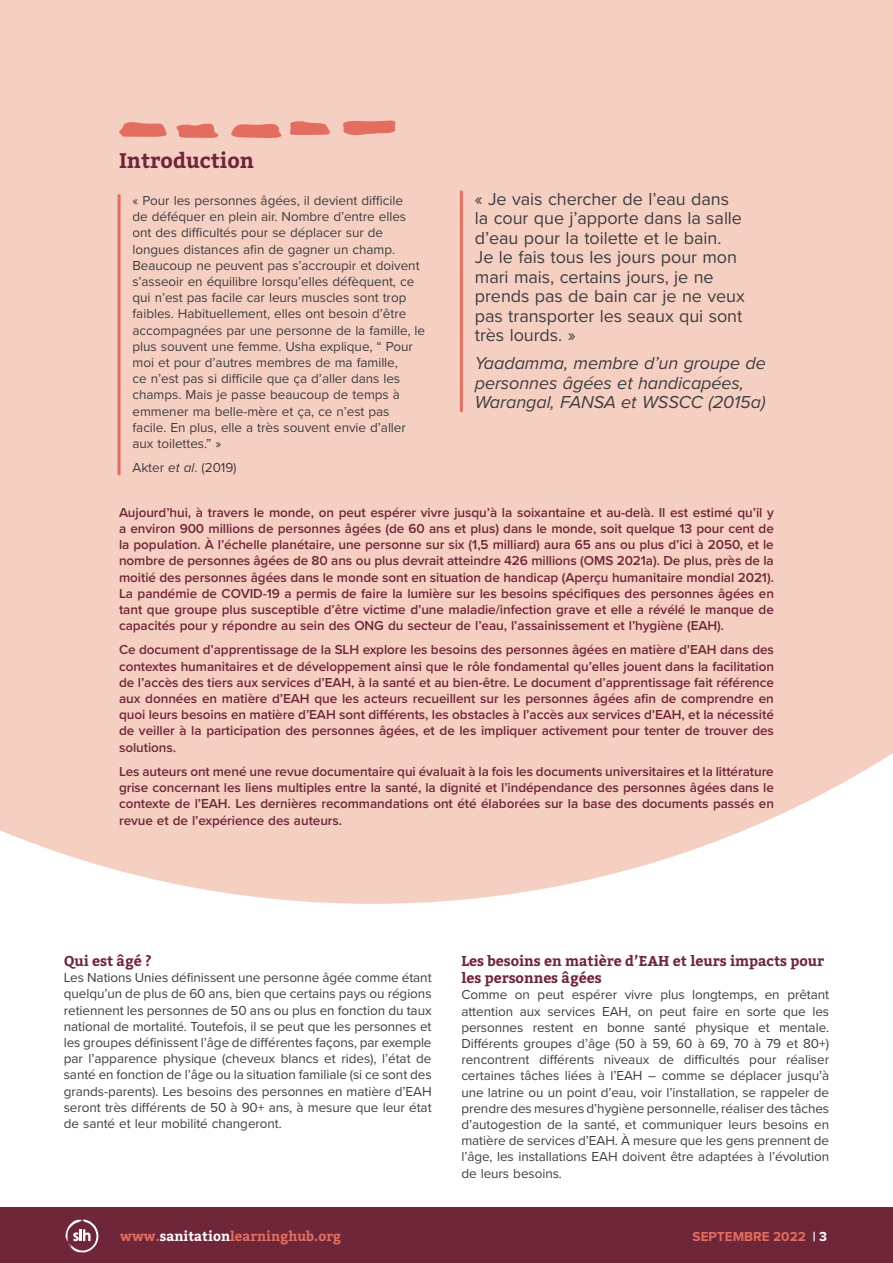
<style>
.page{position:relative;width:893px;height:1263px;background:#fff}
.page>*{position:absolute;margin:0;border:0;box-sizing:border-box;transform-origin:0 0}
.Chapter_Header{font:700 21px "Bitter";color:#702639}
.QUOTE_large{font:18px/19.5px "Proxima Nova";letter-spacing:-.005em;color:#3e3e3f}
.QUOTE_large_name{font:italic 18px/19.5px "Proxima Nova";letter-spacing:-.005em;color:#3e3e3f}
.SUB_HEAD_1{font:700 14.25px/17.1px "Bitter";color:#702639}
.Body_semi_bold{font:600 13.5px/16.2px "Proxima Nova";letter-spacing:-.005em;color:#702639;text-align:justify}
.Body{font:13.5px/16.2px "Proxima Nova";letter-spacing:-.005em;color:#3e3e3f;text-align:justify}
.QUOTE_small{font:13.5px/16.2px "Proxima Nova";letter-spacing:-.005em;color:#3e3e3f}
.t1{font:700 13.5px "Bitter";color:#e16e61}
.t2{font:700 13.5px "Proxima Nova";color:#e16e61}
.s1{font-style:italic}
.s2{color:#fff}
</style>
<div class="page">
<div style="left:0;top:0;width:893px;height:904px;background:#f6cfc3"></div>
<hr style="left:118px;top:194px;width:3px;height:281px;background:#e16e61">
<svg style="left:119px;top:121px;width:276px;height:17px;background:#ea9587"></svg>
<hr style="left:460px;top:191px;width:3px;height:221px;background:#e16e61">
<div style="left:0;top:1208px;width:893px;height:55px;background:#702639"></div>
<svg style="left:65px;top:1219px;width:33px;height:34px"></svg>
<p class="Chapter_Header" style="left:119px;top:147px;width:136px">Introduction</p>
<p class="QUOTE_small" style="left:133px;top:193px;width:294px">« Pour les personnes âgées, il devient difficile<br>de déféquer en plein air. Nombre d’entre elles ont des difficultés pour se déplacer sur de longues distances afin de gagner un champ.<br>Beaucoup ne peuvent pas s’accroupir et doivent s’asseoir en équilibre lorsqu’elles défèquent, ce qui n’est pas facile car leurs muscles sont trop faibles. Habituellement, elles ont besoin d’être accompagnées par une personne de la famille, le plus souvent une femme. Usha explique, “ Pour moi et pour d’autres membres de ma famille,<br>ce n’est pas si difficile que ça d’aller dans les champs. Mais je passe beaucoup de temps à emmener ma belle-mère et ça, ce n’est pas facile. En plus, elle a très souvent envie d’aller aux toilettes.” »</p>
<p class="QUOTE_small" style="left:133px;top:460px;width:106px">Akter <span class="s1">et al</span>. (2019)</p>
<p class="QUOTE_large" style="left:475px;top:190px;width:271px">« Je vais chercher de l’eau dans la cour que j’apporte dans la salle d’eau pour la toilette et le bain.<br>Je le fais tous les jours pour mon mari mais, certains jours, je ne prends pas de bain car je ne veux pas transporter les seaux qui sont très lourds. »</p>
<p class="QUOTE_large_name" style="left:475px;top:354px;width:293px">Yaadamma, membre d’un groupe de personnes âgées et handicapées,<br>Warangal, FANSA et WSSCC (2015a)</p>
<p class="Body_semi_bold" style="left:119px;top:504px;width:656px">Aujourd’hui, à travers le monde, on peut espérer vivre jusqu’à la soixantaine et au-delà. Il est estimé qu’il y a environ 900 millions de personnes âgées (de 60 ans et plus) dans le monde, soit quelque 13 pour cent de la population. À l’échelle planétaire, une personne sur six (1,5 milliard) aura 65 ans ou plus d’ici à 2050, et le nombre de personnes âgées de 80 ans ou plus devrait atteindre 426 millions (OMS 2021a). De plus, près de la moitié des personnes âgées dans le monde sont en situation de handicap (Aperçu humanitaire mondial 2021).<br>La pandémie de COVID-19 a permis de faire la lumière sur les besoins spécifiques des personnes âgées en tant que groupe plus susceptible d’être victime d’une maladie/infection grave et elle a révélé le manque de capacités pour y répondre au sein des ONG du secteur de l’eau, l’assainissement et l’hygiène (EAH).</p>
<p class="Body_semi_bold" style="left:119px;top:642px;width:656px">Ce document d’apprentissage de la SLH explore les besoins des personnes âgées en matière d’EAH dans des contextes humanitaires et de développement ainsi que le rôle fondamental qu’elles jouent dans la facilitation de l’accès des tiers aux services d’EAH, à la santé et au bien-être. Le document d’apprentissage fait référence aux données en matière d’EAH que les acteurs recueillent sur les personnes âgées afin de comprendre en quoi leurs besoins en matière d’EAH sont différents, les obstacles à l’accès aux services d’EAH, et la nécessité de veiller à la participation des personnes âgées, et de les impliquer activement pour tenter de trouver des solutions.</p>
<p class="Body_semi_bold" style="left:119px;top:764px;width:656px">Les auteurs ont mené une revue documentaire qui évaluait à la fois les documents universitaires et la littérature grise concernant les liens multiples entre la santé, la dignité et l’indépendance des personnes âgées dans le contexte de l’EAH. Les dernières recommandations ont été élaborées sur la base des documents passés en revue et de l’expérience des auteurs.</p>
<p class="SUB_HEAD_1" style="left:64px;top:952px;width:89px">Qui est âgé ?</p>
<p class="Body" style="left:64px;top:970px;width:369px">Les Nations Unies définissent une personne âgée comme étant quelqu’un de plus de 60 ans, bien que certains pays ou régions retiennent les personnes de 50 ans ou plus en fonction du taux national de mortalité. Toutefois, il se peut que les personnes et les groupes définissent l’âge de différentes façons, par exemple par l’apparence physique (cheveux blancs et rides), l’état de santé en fonction de l’âge ou la situation familiale (si ce sont des grands-parents). Les besoins des personnes en matière d’EAH seront très différents de 50 à 90+ ans, à mesure que leur état de santé et leur mobilité changeront.</p>
<p class="SUB_HEAD_1" style="left:461px;top:952px;width:364px">Les besoins en matière d’EAH et leurs impacts pour les personnes âgées</p>
<p class="Body" style="left:461px;top:987px;width:369px">Comme on peut espérer vivre plus longtemps, en prêtant attention aux services EAH, on peut faire en sorte que les personnes restent en bonne santé physique et mentale.<br>Différents groupes d’âge (50 à 59, 60 à 69, 70 à 79 et 80+) rencontrent différents niveaux de difficultés pour réaliser certaines tâches liées à l’EAH – comme se déplacer jusqu’à une latrine ou un point d’eau, voir l’installation, se rappeler de prendre des mesures d’hygiène personnelle, réaliser des tâches d’autogestion de la santé, et communiquer leurs besoins en matière de services d’EAH. À mesure que les gens prennent de l’âge, les installations EAH doivent être adaptées à l’évolution de leurs besoins.</p>
<p class="t1" style="left:120px;top:1228px;width:223px">www.<span class="s2">sanitation</span>learninghub.org</p>
<p class="t2" style="left:693px;top:1229px;width:136px">SEPTEMBRE 2022 <span class="s2">| 3</span></p>
</div>
